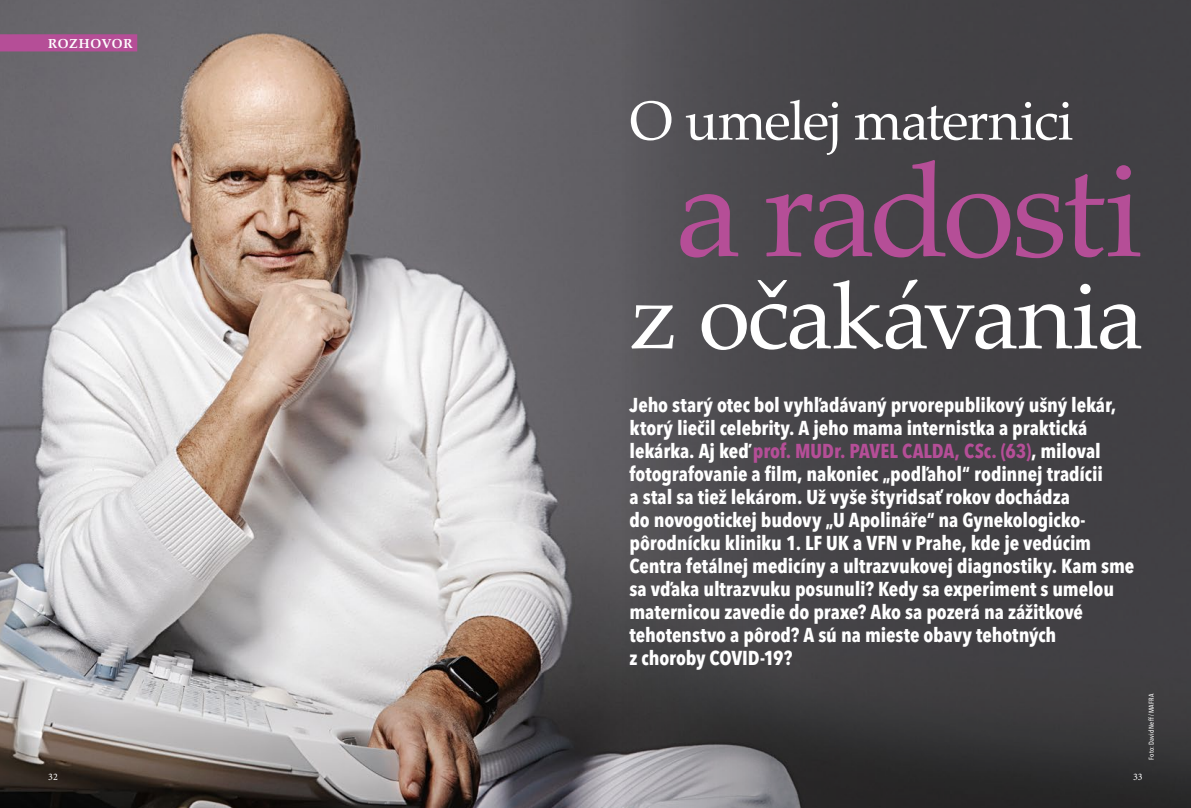
<style>
.page{position:relative;width:1191px;height:808px;background:#fff}
.page>*{position:absolute;margin:0;border:0;box-sizing:border-box;transform-origin:0 0}
.t1{font:132.7px "Palatino Linotype";letter-spacing:-.04em;color:#b54e97}
.t2{font:94.1px "Palatino Linotype";letter-spacing:-.03em;color:#fff}
.t3{font:55px "Palatino Linotype";letter-spacing:-.03em;color:#fff}
.t4{font:700 condensed 20px/23px "Avenir Next LT Pro";letter-spacing:-.005em;color:#fff}
.t5{font:700 13px "Palatino Linotype";letter-spacing:.04em;color:#fff}
.t6{font:10px "Minion Pro";color:#fff}
.t7{font:500 condensed 7px "Avenir Next LT Pro";letter-spacing:.02em;color:#fff}
.s1{color:#b54e97}
</style>
<div class="page">
<img style="left:0;top:0;width:622px;height:808px">
<svg style="left:622px;top:0;width:569px;height:808px;fill:#424144"></svg>
<div style="left:0;top:34px;width:137px;height:17px;background:#b54e97"></div>
<p class="t5" style="left:48px;top:34px;width:85px">ROZHOVOR</p>
<p class="t6" style="left:48px;top:770px;width:11px">32</p>
<h3 class="t3" style="left:629px;top:82px;width:446px">O umelej maternici</h3>
<h1 class="t1" style="left:675px;top:117px;width:470px">a radosti</h1>
<h2 class="t2" style="left:630px;top:249px;width:515px">z očakávania</h2>
<p class="t4" style="left:629px;top:393px;width:506px">Jeho starý otec bol vyhľadávaný prvorepublikový ušný lekár, ktorý liečil celebrity. A jeho mama internistka a praktická lekárka. Aj keď <span class="s1">prof. MUDr. PAVEL CALDA, CSc. (63)</span>, miloval fotografovanie a film, nakoniec „podľahol“ rodinnej tradícii<br>a stal sa tiež lekárom. Už vyše štyridsať rokov dochádza<br>do novogotickej budovy „U Apolináře“ na Gynekologicko&shy;pôrodnícku kliniku 1. LF UK a VFN v Prahe, kde je vedúcim Centra fetálnej medicíny a ultrazvukovej diagnostiky. Kam sme sa vďaka ultrazvuku posunuli? Kedy sa experiment s umelou maternicou zavedie do praxe? Ako sa pozerá na zážitkové tehotenstvo a pôrod? A sú na mieste obavy tehotných<br>z choroby COVID-19?</p>
<p class="t7" style="left:1147px;top:760px;width:67px;rotate:-90deg">Foto: David Neff / MAFRA</p>
<p class="t6" style="left:1133px;top:770px;width:11px">33</p>
</div>
